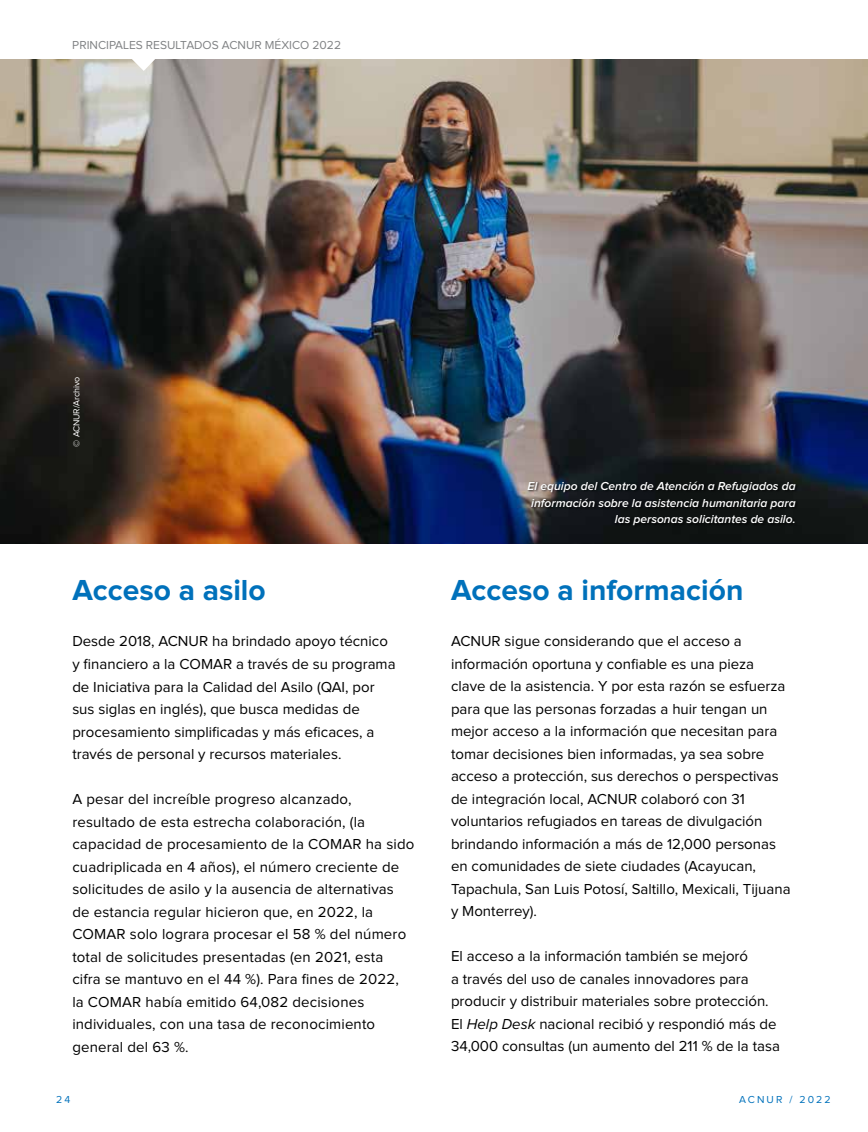
<style>
.page{position:relative;width:868px;height:1132px;background:#fff}
.page>*{position:absolute;margin:0;border:0;box-sizing:border-box;transform-origin:0 0}
.t1{font:700 30px "Proxima Nova";color:#0071bb}
.t2{font:15px/22.5px "Proxima Nova";color:#000}
.t3{font:italic 600 12px/16.5px "Proxima Nova";color:#fff;text-align:right}
.t4{font:12px "Proxima Nova";color:#808284}
.t5{font:10.5px "Proxima Nova";letter-spacing:.2em;color:#0071bb}
.t6{font:9px "Proxima Nova";letter-spacing:-.015em;color:#fff}
.s1{font-style:italic}
</style>
<div class="page">
<img style="left:0;top:60px;width:867px;height:483px">
<svg style="left:56px;top:59px;width:754px;height:15px"></svg>
<div style="left:527px;top:481px;width:271px;height:47px;background:#000;opacity:.75"></div>
<p class="t4" style="left:72px;top:39px;width:270px">PRINCIPALES RESULTADOS ACNUR MÉXICO 2022</p>
<p class="t6" style="left:72px;top:446px;width:71px;rotate:-90deg">© ACNUR/Archivo</p>
<h1 class="t1" style="left:72px;top:576px;width:195px">Acceso a asilo</h1>
<p class="t2" style="left:72px;top:630px;width:325px">Desde 2018, ACNUR ha brindado apoyo técnico y financiero a la COMAR a través de su programa de Iniciativa para la Calidad del Asilo (QAI, por sus siglas en inglés), que busca medidas de procesamiento simplificadas y más eficaces, a través de personal y recursos materiales.</p>
<p class="t2" style="left:72px;top:788px;width:343px">A pesar del increíble progreso alcanzado, resultado de esta estrecha colaboración, (la capacidad de procesamiento de la COMAR ha sido cuadriplicada en 4 años), el número creciente de solicitudes de asilo y la ausencia de alternativas de estancia regular hicieron que, en 2022, la COMAR solo lograra procesar el 58 % del número total de solicitudes presentadas (en 2021, esta cifra se mantuvo en el 44 %). Para fines de 2022,<br>la COMAR había emitido 64,082 decisiones individuales, con una tasa de reconocimiento general del 63 %.</p>
<p class="t3" style="left:527px;top:478px;width:269px">El equipo del Centro de Atención a Refugiados da información sobre la asistencia humanitaria para las personas solicitantes de asilo.</p>
<h1 class="t1" style="left:451px;top:575px;width:294px">Acceso a información</h1>
<p class="t2" style="left:451px;top:630px;width:341px">ACNUR sigue considerando que el acceso a información oportuna y confiable es una pieza clave de la asistencia. Y por esta razón se esfuerza para que las personas forzadas a huir tengan un mejor acceso a la información que necesitan para tomar decisiones bien informadas, ya sea sobre acceso a protección, sus derechos o perspectivas de integración local, ACNUR colaboró con 31 voluntarios refugiados en tareas de divulgación brindando información a más de 12,000 personas en comunidades de siete ciudades (Acayucan, Tapachula, San Luis Potosí, Saltillo, Mexicali, Tijuana y Monterrey).</p>
<p class="t2" style="left:451px;top:945px;width:330px">El acceso a la información también se mejoró<br>a través del uso de canales innovadores para producir y distribuir materiales sobre protección.<br>El <span class="s1">Help Desk</span> nacional recibió y respondió más de 34,000 consultas (un aumento del 211 % de la tasa</p>
<p class="t5" style="left:56px;top:1094px;width:16px">24</p>
<p class="t5" style="left:739px;top:1094px;width:93px">ACNUR / 2022</p>
</div>
